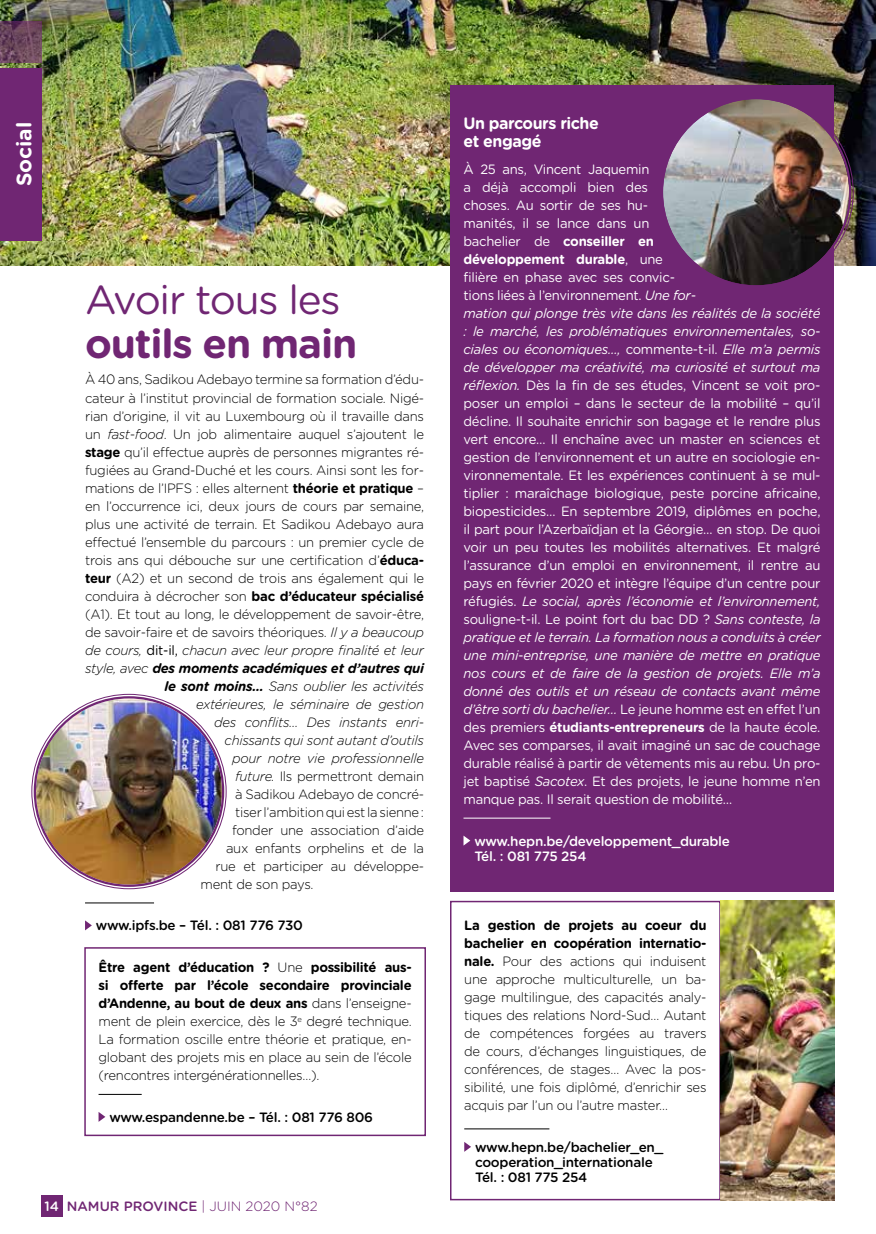
<style>
.page{position:relative;width:876px;height:1234px;background:#fff}
.page>*{position:absolute;margin:0;border:0;box-sizing:border-box;transform-origin:0 0}
.t1{font:40.5px "Gotham Rounded";letter-spacing:-.03em;color:#702673}
.t2{font:700 40.5px "Gotham Rounded";letter-spacing:-.03em;color:#702673}
.t3{font:700 21px "Gotham Rounded";color:#fff}
.t4{font:700 16.5px/18px "Gotham Rounded";letter-spacing:-.03em;color:#fff}
.t5{font:13.5px/18px "Gotham Rounded";letter-spacing:-.02em;color:#fff}
.t6{font:300 13.5px/18px "Gotham Rounded";letter-spacing:-.02em;color:#000;text-align:justify}
.t7{font:italic 300 13.5px "Gotham Rounded";letter-spacing:-.02em;color:#000}
.t8{font:500 13.5px/15px "Gotham Rounded";letter-spacing:-.02em;color:#000}
.t9{font:500 13.5px/15px "Gotham Rounded";letter-spacing:-.02em;color:#fff}
.t10{font:700 13.5px "Gotham Rounded";letter-spacing:-.02em;color:#000}
.t11{font:italic 700 13.5px "Gotham Rounded";letter-spacing:-.02em;color:#000}
.t12{font:500 13.5px "Gotham Rounded";color:#702673}
.s1{font-style:italic}
.s2{font-weight:700}
.s3{font-weight:300}
.s4{font-weight:400;font-style:normal}
.s5{color:#fff}
</style>
<div class="page">
<svg style="left:464px;top:1142px;width:7px;height:9px"></svg>
<div style="left:450px;top:900px;width:271px;height:299px;border:2px solid #702673"></div>
<img style="left:0;top:0;width:876px;height:265px">
<img style="left:721px;top:900px;width:113px;height:299px">
<svg style="left:0;top:21px;width:42px;height:42px"></svg>
<div style="left:0;top:68px;width:42px;height:172px;background:#702673"></div>
<hr style="left:85px;top:902px;width:69px;height:1px;background:#000">
<svg style="left:85px;top:920px;width:7px;height:10px"></svg>
<hr style="left:99px;top:1093px;width:43px;height:1px;background:#000">
<svg style="left:99px;top:1112px;width:6px;height:9px"></svg>
<div style="left:84px;top:946px;width:342px;height:189px;border:2px solid #702673"></div>
<div style="left:451px;top:85px;width:383px;height:806px;background:#702673"></div>
<hr style="left:463px;top:817px;width:87px;height:1px;background:#fff">
<svg style="left:463px;top:835px;width:7px;height:10px"></svg>
<img style="left:663px;top:99px;width:186px;height:186px;border-radius:93px">
<img style="left:36px;top:698px;width:186px;height:186px;border-radius:93px">
<div style="left:41px;top:1195px;width:22px;height:21px;background:#702673"></div>
<hr style="left:464px;top:1128px;width:85px;height:1px;background:#000">
<h2 class="t3" style="left:9px;top:186px;width:66px;rotate:-90deg">Social</h2>
<h1 class="t1" style="left:85px;top:272px;width:257px">Avoir tous les</h1>
<h1 class="t2" style="left:85px;top:314px;width:274px">outils en main</h1>
<p class="t6" style="left:85px;top:370px;width:341px">À 40 ans, Sadikou Adebayo termine sa formation d’édu-</p>
<p class="t6" style="left:85px;top:388px;width:341px">cateur à l’institut provincial de formation sociale. Nigé-</p>
<p class="t6" style="left:85px;top:406px;width:341px">rian d’origine, il vit au Luxembourg où il travaille dans</p>
<p class="t6" style="left:85px;top:424px;width:341px">un <span class="s1">fast-food</span>. Un job alimentaire auquel s’ajoutent le</p>
<p class="t6" style="left:85px;top:442px;width:341px"><span class="s2">stage</span> qu’il effectue auprès de personnes migrantes ré-</p>
<p class="t6" style="left:85px;top:460px;width:341px">fugiées au Grand-Duché et les cours. Ainsi sont les for-</p>
<p class="t6" style="left:85px;top:478px;width:340px">mations de l’IPFS : elles alternent <span class="s2">théorie et pratique</span> –</p>
<p class="t6" style="left:85px;top:496px;width:341px">en l’occurrence ici, deux jours de cours par semaine,</p>
<p class="t6" style="left:85px;top:514px;width:340px">plus une activité de terrain. Et Sadikou Adebayo aura</p>
<p class="t6" style="left:85px;top:532px;width:340px">effectué l’ensemble du parcours : un premier cycle de</p>
<p class="t6" style="left:85px;top:550px;width:341px">trois ans qui débouche sur une certification d’<span class="s2">éduca-</span></p>
<p class="t6" style="left:85px;top:568px;width:340px"><span class="s2">teur</span> (A2) et un second de trois ans également qui le</p>
<p class="t10" style="left:85px;top:586px;width:340px"><span class="s3">conduira à décrocher son</span> bac d’éducateur spécialisé</p>
<p class="t6" style="left:85px;top:604px;width:341px">(A1). Et tout au long, le développement de savoir-être,</p>
<p class="t6" style="left:85px;top:622px;width:340px">de savoir-faire et de savoirs théoriques. <span class="s1">Il y a beaucoup</span></p>
<p class="t7" style="left:85px;top:640px;width:341px">de cours, <span class="s4">dit-il,</span> chacun avec leur propre finalité et leur</p>
<p class="t11" style="left:85px;top:658px;width:341px"><span class="s3">style, avec</span> des moments académiques et d’autres qui</p>
<p class="t7" style="left:165px;top:676px;width:261px"><span class="s2">le sont moins…</span> Sans oublier les activités</p>
<p class="t7" style="left:196px;top:694px;width:229px">extérieures, le séminaire de gestion</p>
<p class="t7" style="left:214px;top:712px;width:211px">des conflits… Des instants enri-</p>
<p class="t7" style="left:225px;top:730px;width:201px">chissants qui sont autant d’outils</p>
<p class="t7" style="left:232px;top:748px;width:193px">pour notre vie professionnelle</p>
<p class="t6" style="left:235px;top:766px;width:191px"><span class="s1">future.</span> Ils permettront demain</p>
<p class="t6" style="left:235px;top:784px;width:190px">à Sadikou Adebayo de concré-</p>
<p class="t6" style="left:235px;top:802px;width:191px">tiser l’ambition qui est la sienne :</p>
<p class="t6" style="left:232px;top:820px;width:193px">fonder une association d’aide</p>
<p class="t6" style="left:226px;top:838px;width:200px">aux enfants orphelins et de la</p>
<p class="t6" style="left:216px;top:856px;width:210px">rue et participer au développe-</p>
<p class="t6" style="left:201px;top:874px;width:115px">ment de son pays.</p>
<p class="t8" style="left:96px;top:917px;width:208px">www.ipfs.be – Tél. : 081 776 730</p>
<p class="t6" style="left:99px;top:957px;width:315px"><span class="s2">Être agent d’éducation ?</span> Une <span class="s2">possibilité aus&shy;si offerte par l’école secondaire provinciale d’Andenne, au bout de deux ans</span> dans l’enseigne&shy;ment de plein exercice, dès le 3<sup>e</sup> degré technique.<br>La formation oscille entre théorie et pratique, en&shy;globant des projets mis en place au sein de l’école (rencontres intergénérationnelles…).</p>
<p class="t8" style="left:109px;top:1108px;width:265px">www.espandenne.be – Tél. : 081 776 806</p>
<p class="t12" style="left:45px;top:1196px;width:275px"><span class="s5">14</span> NAMUR PROVINCE <span class="s3">| JUIN 2020 N°82</span></p>
<p class="t4" style="left:463px;top:113px;width:137px">Un parcours riche et engagé</p>
<p class="t5" style="left:463px;top:159px;width:359px">À 25 ans, Vincent Jaquemin<br>a déjà accompli bien des<br>choses. Au sortir de ses hu-<br>manités, il se lance dans un<br>bachelier de <span class="s2">conseiller en<br>développement durable</span>, une<br>filière en phase avec ses convic-<br>tions liées à l’environnement. <span class="s1">Une for-<br>mation qui plonge très vite dans les réalités de la société : le marché, les problématiques environnementales, so&shy;ciales ou économiques…,</span> commente-t-il. <span class="s1">Elle m’a permis de développer ma créativité, ma curiosité et surtout ma réflexion.</span> Dès la fin de ses études, Vincent se voit pro&shy;poser un emploi – dans le secteur de la mobilité – qu’il décline. Il souhaite enrichir son bagage et le rendre plus vert encore… Il enchaîne avec un master en sciences et gestion de l’environnement et un autre en sociologie en&shy;vironnementale. Et les expériences continuent à se mul&shy;tiplier : maraîchage biologique, peste porcine africaine, biopesticides… En septembre 2019, diplômes en poche, il part pour l’Azerbaïdjan et la Géorgie… en stop. De quoi voir un peu toutes les mobilités alternatives. Et malgré l’assurance d’un emploi en environnement, il rentre au pays en février 2020 et intègre l’équipe d’un centre pour réfugiés. <span class="s1">Le social, après l’économie et l’environnement, </span>souligne-t-il. Le point fort du bac DD ? <span class="s1">Sans conteste, la pratique et le terrain. La formation nous a conduits à créer une mini-entreprise, une manière de mettre en pratique nos cours et de faire de la gestion de projets. Elle m’a donné des outils et un réseau de contacts avant même d’être sorti du bachelier…</span> Le jeune homme est en effet l’un des premiers <span class="s2">étudiants-entrepreneurs</span> de la haute école.<br>Avec ses comparses, il avait imaginé un sac de couchage durable réalisé à partir de vêtements mis au rebu. Un pro&shy;jet baptisé <span class="s1">Sacotex</span>. Et des projets, le jeune homme n’en manque pas. Il serait question de mobilité…</p>
<p class="t9" style="left:474px;top:832px;width:257px">www.hepn.be/developpement_durable<br>Tél. : 081 775 254</p>
<p class="t6" style="left:464px;top:915px;width:244px"><span class="s2">La gestion de projets au coeur du bachelier en coopération internatio&shy;nale.</span> Pour des actions qui induisent une approche multiculturelle, un ba&shy;gage multilingue, des capacités analy&shy;tiques des relations Nord-Sud… Autant de compétences forgées au travers de cours, d’échanges linguistiques, de conférences, de stages… Avec la pos&shy;sibilité, une fois diplômé, d’enrichir ses acquis par l’un ou l’autre master…</p>
<p class="t8" style="left:475px;top:1138px;width:189px">www.hepn.be/bachelier_en_ cooperation_internationale<br>Tél. : 081 775 254</p>
</div>
